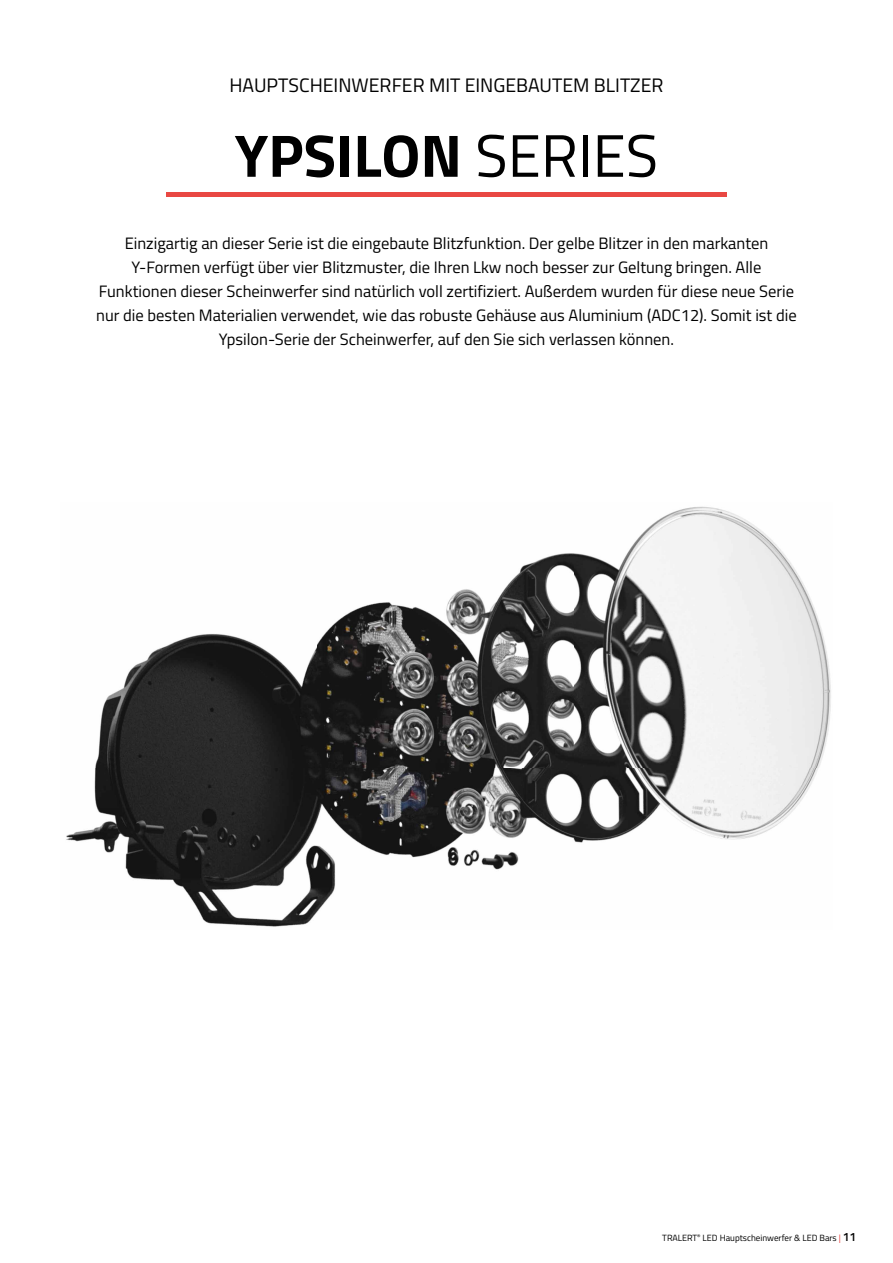
<style>
.page{position:relative;width:893px;height:1263px;background:#fff}
.page>*{position:absolute;margin:0;border:0;box-sizing:border-box;transform-origin:0 0}
.t1{font:700 60px "Titillium Web";color:#000}
.t2{font:19.5px "Titillium Web";color:#000}
.t3{font:16.5px/24px "Titillium Web";color:#000;text-align:center}
.t4{font:9px "Titillium Web";color:#000}
.s1{font-weight:400}
.s2{color:#e94843}
.s3{font-weight:600;font-size:12px}
</style>
<div class="page">
<img style="left:66px;top:506px;width:765px;height:421px">
<div style="left:166px;top:192px;width:561px;height:5px;background:#e94843"></div>
<p class="t2" style="left:229px;top:70px;width:436px">HAUPTSCHEINWERFER MIT EINGEBAUTEM BLITZER</p>
<h1 class="t1" style="left:235px;top:110px;width:425px">YPSILON <span class="s1">SERIES</span></h1>
<p class="t3" style="left:96px;top:231px;width:702px">Einzigartig an dieser Serie ist die eingebaute Blitzfunktion. Der gelbe Blitzer in den markanten Y-Formen verfügt über vier Blitzmuster, die Ihren Lkw noch besser zur Geltung bringen. Alle Funktionen dieser Scheinwerfer sind natürlich voll zertifiziert. Außerdem wurden für diese neue Serie nur die besten Materialien verwendet, wie das robuste Gehäuse aus Aluminium (ADC12). Somit ist die Ypsilon-Serie der Scheinwerfer, auf den Sie sich verlassen können.</p>
<p class="t4" style="left:662px;top:1231px;width:195px">TRALERT<sup>®</sup> LED Hauptscheinwerfer &amp; LED Bars <span class="s2">|</span> <span class="s3">11</span></p>
</div>
